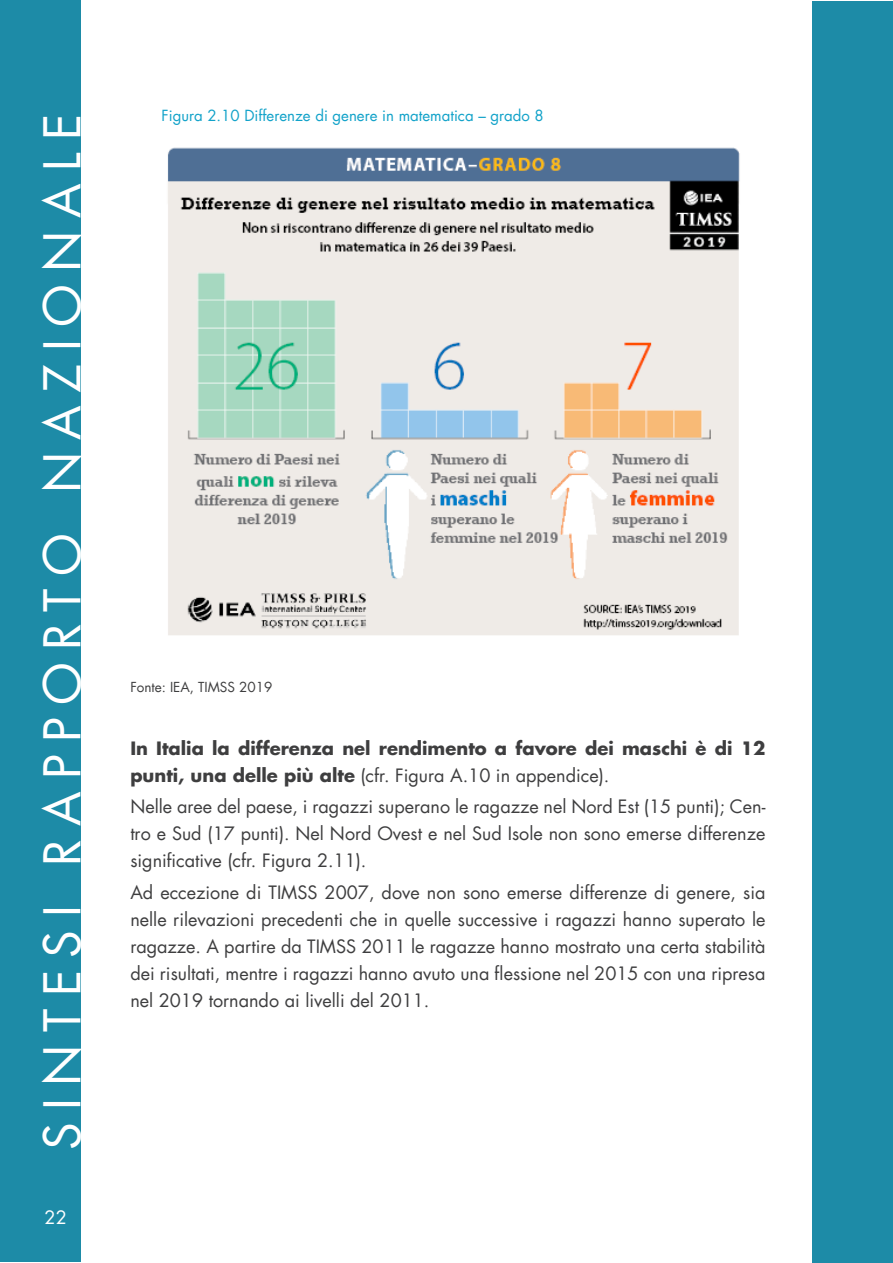
<style>
.page{position:relative;width:893px;height:1263px;background:#fff}
.page>*{position:absolute;margin:0;border:0;box-sizing:border-box;transform-origin:0 0}
.t1{font:49.5px "Futura Std";letter-spacing:.25em;color:#fff}
.testo{font:18px/27px "Futura Std";color:#3e3e3f;text-align:justify}
.testo-2{font:700 18px/27px "Futura Std";color:#3e3e3f}
.t2{font:18px "Futura Std";color:#fff}
.x_didascalia_figure{font:15px "Futura Std";color:#11a2c9}
.testo-3{font:13.5px "Futura Std";color:#3e3e3f}
.s1{font-weight:400}
</style>
<div class="page">
<div style="left:0;top:0;width:81px;height:1262px;background:#1d8ba7"></div>
<div style="left:812px;top:1px;width:81px;height:1262px;background:#1d8ba7"></div>
<img style="left:167px;top:147px;width:573px;height:488px">
<h1 class="t1" style="left:31px;top:1150px;width:1037px;rotate:-90deg">SINTESI RAPPORTO NAZIONALE</h1>
<p class="t2" style="left:45px;top:1206px;width:24px">22</p>
<p class="x_didascalia_figure" style="left:162px;top:106px;width:384px">Figura 2.10 Differenze di genere in matematica – grado 8</p>
<p class="testo-3" style="left:130px;top:679px;width:144px">Fonte: IEA, TIMSS 2019</p>
<p class="testo-2" style="left:130px;top:734px;width:637px">In Italia la differenza nel rendimento a favore dei maschi è di 12 punti, una delle più alte <span class="s1">(cfr. Figura A.10 in appendice).</span></p>
<p class="testo" style="left:130px;top:793px;width:637px">Nelle aree del paese, i ragazzi superano le ragazze nel Nord Est (15 punti); Cen&shy;tro e Sud (17 punti). Nel Nord Ovest e nel Sud Isole non sono emerse differenze significative (cfr. Figura 2.11).</p>
<p class="testo" style="left:130px;top:878px;width:637px">Ad eccezione di TIMSS 2007, dove non sono emerse differenze di genere, sia nelle rilevazioni precedenti che in quelle successive i ragazzi hanno superato le ragazze. A partire da TIMSS 2011 le ragazze hanno mostrato una certa stabilità dei risultati, mentre i ragazzi hanno avuto una flessione nel 2015 con una ripresa nel 2019 tornando ai livelli del 2011.</p>
</div>
